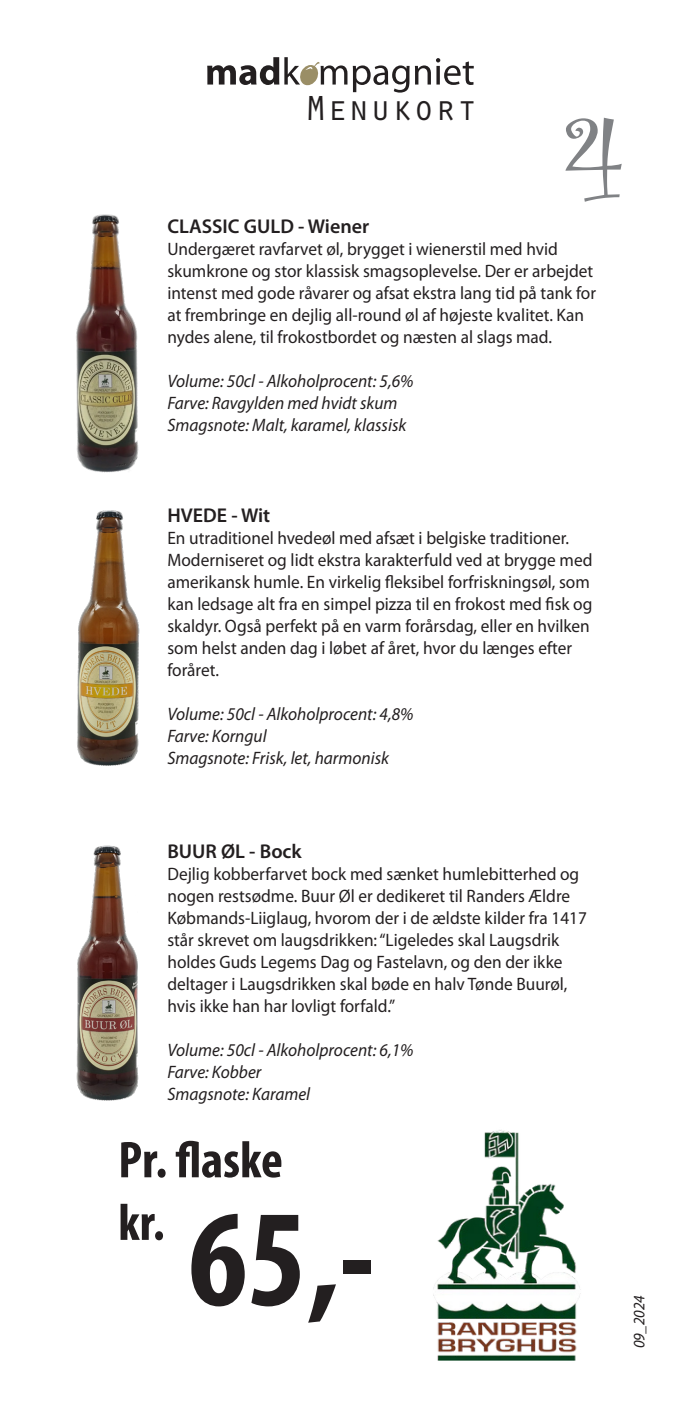
<style>
.page{position:relative;width:681px;height:1418px;background:#fff}
.page>*{position:absolute;margin:0;border:0;box-sizing:border-box;transform-origin:0 0}
.t1{font:700 condensed 139px "Myriad Pro";color:#231f20}
.t2{font:120px "Curlz";color:#808285}
.t3{font:700 condensed 52.2px "Myriad Pro";color:#231f20}
.t4{font:36px "Orator Std";color:#231f20}
.Paragraph_Style_1{font:600 20px "Myriad Pro";color:#231f20}
.Paragraph_Style_1-2{font:18px/22px "Myriad Pro";color:#231f20;scale:.96 1}
.Paragraph_Style_1-3{font:italic 18px "Myriad Pro";color:#231f20;scale:.96 1}
.Paragraph_Style_1-4{font:italic 16px "Myriad Pro";color:#231f20;scale:.96 1}
</style>
<div class="page">
<svg style="left:207px;top:57px;width:266px;height:36px"></svg>
<img style="left:76px;top:214px;width:63px;height:258px">
<img style="left:77px;top:510px;width:63px;height:256px">
<img style="left:76px;top:845px;width:63px;height:256px">
<img style="left:433px;top:1130px;width:148px;height:231px">
<h3 class="t4" style="left:305px;top:83px;width:174px">Menukort</h3>
<p class="t2" style="left:562px;top:76px;width:63px">4</p>
<p class="Paragraph_Style_1" style="left:167px;top:213px;width:203px">CLASSIC GULD - Wiener</p>
<p class="Paragraph_Style_1-2" style="left:167px;top:237px;width:448px">Undergæret ravfarvet øl, brygget i wienerstil med hvid skumkrone og stor klassisk smagsoplevelse. Der er arbejdet intenst med gode råvarer og afsat ekstra lang tid på tank for at frembringe en dejlig all-round øl af højeste kvalitet. Kan nydes alene, til frokostbordet og næsten al slags mad.</p>
<p class="Paragraph_Style_1-3" style="left:167px;top:370px;width:258px">Volume: 50cl - Alkoholprocent: 5,6%</p>
<p class="Paragraph_Style_1-3" style="left:167px;top:392px;width:241px">Farve: Ravgylden med hvidt skum</p>
<p class="Paragraph_Style_1-3" style="left:167px;top:414px;width:250px">Smagsnote: Malt, karamel, klassisk</p>
<p class="Paragraph_Style_1" style="left:167px;top:502px;width:104px">HVEDE - Wit</p>
<p class="Paragraph_Style_1-2" style="left:167px;top:527px;width:444px">En utraditionel hvedeøl med afsæt i belgiske traditioner.<br>Moderniseret og lidt ekstra karakterfuld ved at brygge med amerikansk humle. En virkelig fleksibel forfriskningsøl, som kan ledsage alt fra en simpel pizza til en frokost med fisk og skaldyr. Også perfekt på en varm forårsdag, eller en hvilken som helst anden dag i løbet af året, hvor du længes efter foråret.</p>
<p class="Paragraph_Style_1-3" style="left:167px;top:703px;width:258px">Volume: 50cl - Alkoholprocent: 4,8%</p>
<p class="Paragraph_Style_1-3" style="left:167px;top:725px;width:105px">Farve: Korngul</p>
<p class="Paragraph_Style_1-3" style="left:167px;top:747px;width:232px">Smagsnote: Frisk, let, harmonisk</p>
<p class="Paragraph_Style_1" style="left:167px;top:838px;width:136px">BUUR ØL - Bock</p>
<p class="Paragraph_Style_1-2" style="left:167px;top:863px;width:430px">Dejlig kobberfarvet bock med sænket humlebitterhed og nogen restsødme. Buur Øl er dedikeret til Randers Ældre</p>
<p class="Paragraph_Style_1-2" style="left:167px;top:907px;width:438px">Købmands-Liiglaug, hvorom der i de ældste kilder fra 1417 står skrevet om laugsdrikken: “Ligeledes skal Laugsdrik</p>
<p class="Paragraph_Style_1-2" style="left:167px;top:951px;width:413px">holdes Guds Legems Dag og Fastelavn, og den der ikke</p>
<p class="Paragraph_Style_1-2" style="left:167px;top:973px;width:418px">deltager i Laugsdrikken skal bøde en halv Tønde Buurøl,</p>
<p class="Paragraph_Style_1-2" style="left:167px;top:995px;width:239px">hvis ikke han har lovligt forfald.”</p>
<p class="Paragraph_Style_1-3" style="left:167px;top:1039px;width:258px">Volume: 50cl - Alkoholprocent: 6,1%</p>
<p class="Paragraph_Style_1-3" style="left:167px;top:1061px;width:99px">Farve: Kobber</p>
<p class="Paragraph_Style_1-3" style="left:167px;top:1083px;width:150px">Smagsnote: Karamel</p>
<p class="t3" style="left:118px;top:1127px;width:166px">Pr. flaske</p>
<p class="t3" style="left:118px;top:1189px;width:48px">kr.</p>
<p class="t1" style="left:188px;top:1172px;width:188px">65,-</p>
<p class="Paragraph_Style_1-4" style="left:629px;top:1347px;width:57px;rotate:-90deg">09_2024</p>
</div>
